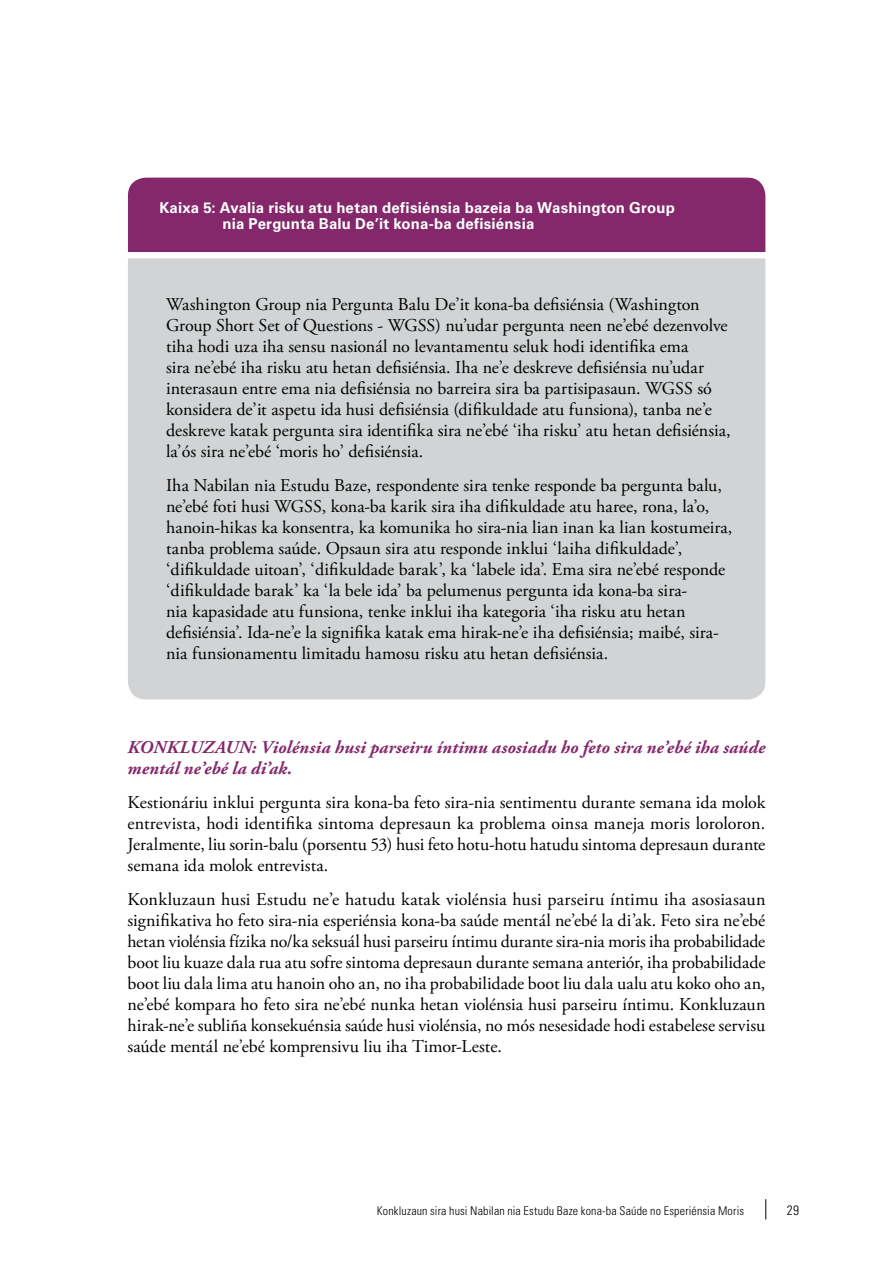
<style>
.page{position:relative;width:893px;height:1263px;background:#fff}
.page>*{position:absolute;margin:0;border:0;box-sizing:border-box;transform-origin:0 0}
.t1{font:18px/21px "Adobe Garamond Pro";color:#000}
.t2{font:italic 700 18px/21px "Adobe Garamond Pro";letter-spacing:.01em;color:#84286b}
.t3{font:700 15px/16.5px "Univers";letter-spacing:.01em;color:#fff}
.t4{font:300 condensed 13.5px "Univers";color:#000}
.t5{font:300 condensed 12px "Univers";letter-spacing:.015em;color:#000}
</style>
<div class="page">
<svg style="left:765px;top:1199px;width:1px;height:20px"></svg>
<div style="left:128px;top:178px;width:637px;height:74px;background:#84286b"></div>
<div style="left:128px;top:258px;width:637px;height:441px;background:#d1d3d4"></div>
<p class="t3" style="left:222px;top:199px;width:454px;text-indent:-63px">Kaixa 5: Avalia risku atu hetan defisiénsia bazeia ba Washington Group nia Pergunta Balu De’it kona-ba defisiénsia</p>
<p class="t1" style="left:166px;top:294px;width:566px">Washington Group nia Pergunta Balu De’it kona-ba defisiénsia (Washington Group Short Set of Questions - WGSS) nu’udar pergunta neen ne’ebé dezenvolve tiha hodi uza iha sensu nasionál no levantamentu seluk hodi identifika ema<br>sira ne’ebé iha risku atu hetan defisiénsia. Iha ne’e deskreve defisiénsia nu’udar interasaun entre ema nia defisiénsia no barreira sira ba partisipasaun. WGSS só konsidera de’it aspetu ida husi defisiénsia (difikuldade atu funsiona), tanba ne’e deskreve katak pergunta sira identifika sira ne’ebé ‘iha risku’ atu hetan defisiénsia, la’ós sira ne’ebé ‘moris ho’ defisiénsia.</p>
<p class="t1" style="left:166px;top:475px;width:568px">Iha Nabilan nia Estudu Baze, respondente sira tenke responde ba pergunta balu, ne’ebé foti husi WGSS, kona-ba karik sira iha difikuldade atu haree, rona, la’o, hanoin-hikas ka konsentra, ka komunika ho sira-nia lian inan ka lian kostumeira, tanba problema saúde. Opsaun sira atu responde inklui ‘laiha difikuldade’, ‘difikuldade uitoan’, ‘difikuldade barak’, ka ‘labele ida’. Ema sira ne’ebé responde ‘difikuldade barak’ ka ‘la bele ida’ ba pelumenus pergunta ida kona-ba sira-<br>nia kapasidade atu funsiona, tenke inklui iha kategoria ‘iha risku atu hetan defisiénsia’. Ida-ne’e la signifika katak ema hirak-ne’e iha defisiénsia; maibé, sira&shy;nia funsionamentu limitadu hamosu risku atu hetan defisiénsia.</p>
<p class="t2" style="left:128px;top:737px;width:639px">KONKLUZAUN: Violénsia husi parseiru íntimu asosiadu ho feto sira ne’ebé iha saúde mentál ne’ebé la di’ak.</p>
<p class="t1" style="left:128px;top:792px;width:639px;text-align:justify">Kestionáriu inklui pergunta sira kona-ba feto sira-nia sentimentu durante semana ida molok entrevista, hodi identifika sintoma depresaun ka problema oinsa maneja moris loroloron.<br>Jeralmente, liu sorin-balu (porsentu 53) husi feto hotu-hotu hatudu sintoma depresaun durante semana ida molok entrevista.</p>
<p class="t1" style="left:128px;top:889px;width:639px;text-align:justify">Konkluzaun husi Estudu ne’e hatudu katak violénsia husi parseiru íntimu iha asosiasaun signifikativa ho feto sira-nia esperiénsia kona-ba saúde mentál ne’ebé la di’ak. Feto sira ne’ebé hetan violénsia fízika no/ka seksuál husi parseiru íntimu durante sira-nia moris iha probabilidade boot liu kuaze dala rua atu sofre sintoma depresaun durante semana anteriór, iha probabilidade boot liu dala lima atu hanoin oho an, no iha probabilidade boot liu dala ualu atu koko oho an, ne’ebé kompara ho feto sira ne’ebé nunka hetan violénsia husi parseiru íntimu. Konkluzaun hirak-ne’e subliña konsekuénsia saúde husi violénsia, no mós nesesidade hodi estabelese servisu saúde mentál ne’ebé komprensivu liu iha Timor-Leste.</p>
<p class="t5" style="left:377px;top:1203px;width:369px">Konkluzaun sira husi Nabilan nia Estudu Baze kona-ba Saúde no Esperiénsia Moris</p>
<p class="t4" style="left:787px;top:1202px;width:14px">29</p>
</div>
